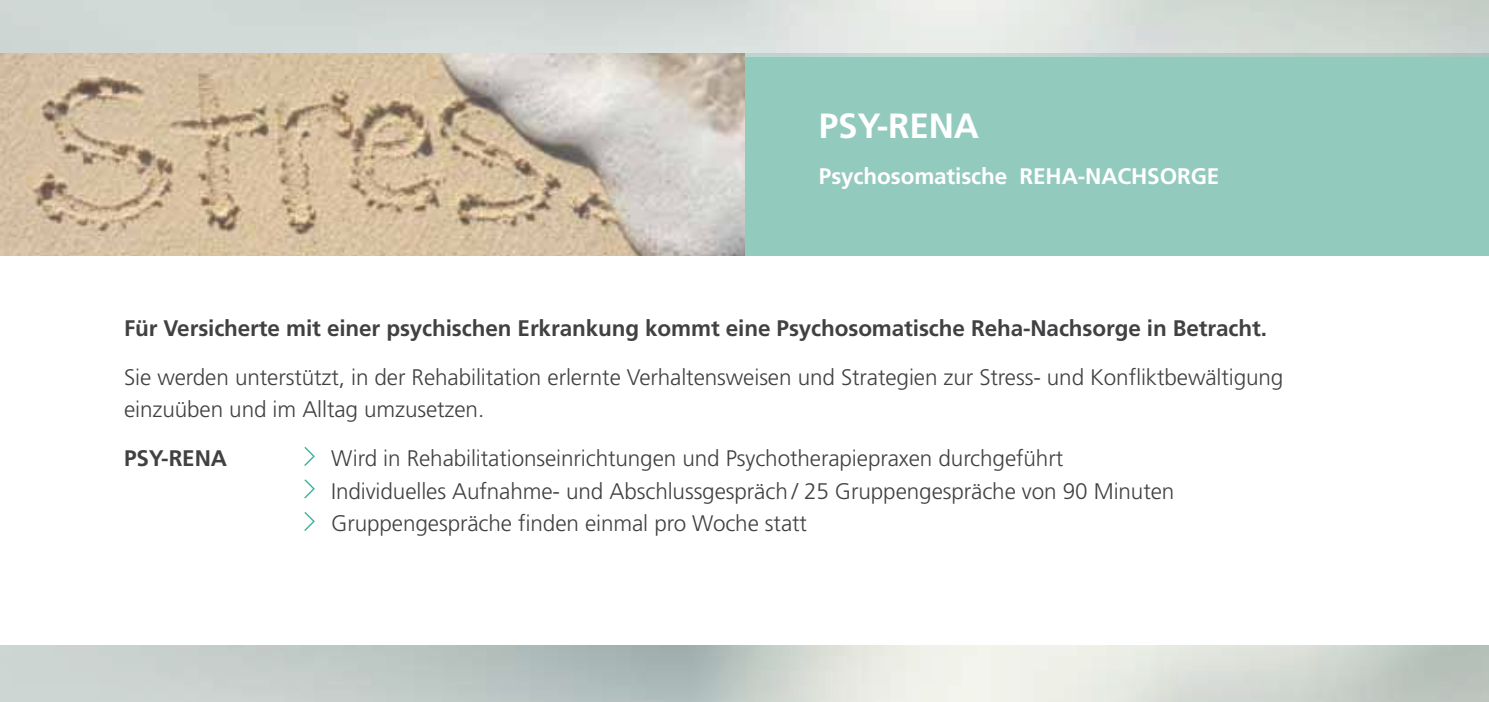
<style>
.page{position:relative;width:1489px;height:702px;background:#fff}
.page>*{position:absolute;margin:0;border:0;box-sizing:border-box;transform-origin:0 0}
.t1{font:700 35px "Frutiger LT Pro";color:#fff}
.t2{font:300 22.5px/32.5px "Frutiger LT Pro";letter-spacing:-.005em;color:#414042}
.t3{font:700 22.5px "Frutiger LT Pro";letter-spacing:-.005em;color:#414042}
.t4{font:700 22.5px "Frutiger LT Pro";letter-spacing:-.005em;color:#fff}
</style>
<div class="page">
<svg style="left:304px;top:447px;width:11px;height:19px"></svg>
<svg style="left:304px;top:479px;width:11px;height:20px"></svg>
<svg style="left:304px;top:512px;width:11px;height:19px"></svg>
<div style="left:744px;top:53px;width:744px;height:202px;background:#93cabe"></div>
<img style="left:0;top:0;width:1488px;height:57px">
<img style="left:0;top:53px;width:744px;height:202px">
<h1 class="t1" style="left:819px;top:105px;width:161px">Psy-RENA</h1>
<p class="t4" style="left:819px;top:163px;width:402px">Psychosomatische Reha-Nachsorge</p>
<p class="t3" style="left:124px;top:315px;width:1144px">Für Versicherte mit einer psychischen Erkrankung kommt eine Psychosomatische Reha-Nachsorge in Betracht.</p>
<p class="t2" style="left:124px;top:361px;width:1160px">Sie werden unterstützt, in der Rehabilitation erlernte Verhaltensweisen und Strategien zur Stress- und Konfliktbewältigung einzuüben und im Alltag umzusetzen.</p>
<p class="t3" style="left:124px;top:445px;width:104px">PSY-RENA</p>
<p class="t2" style="left:331px;top:442px;width:844px">Wird in Rehabilitationseinrichtungen und Psychotherapiepraxen durchgeführt<br>Individuelles Aufnahme- und Abschlussgespräch / 25 Gruppengespräche von 90 Minuten<br>Gruppengespräche finden einmal pro Woche statt</p>
</div>
